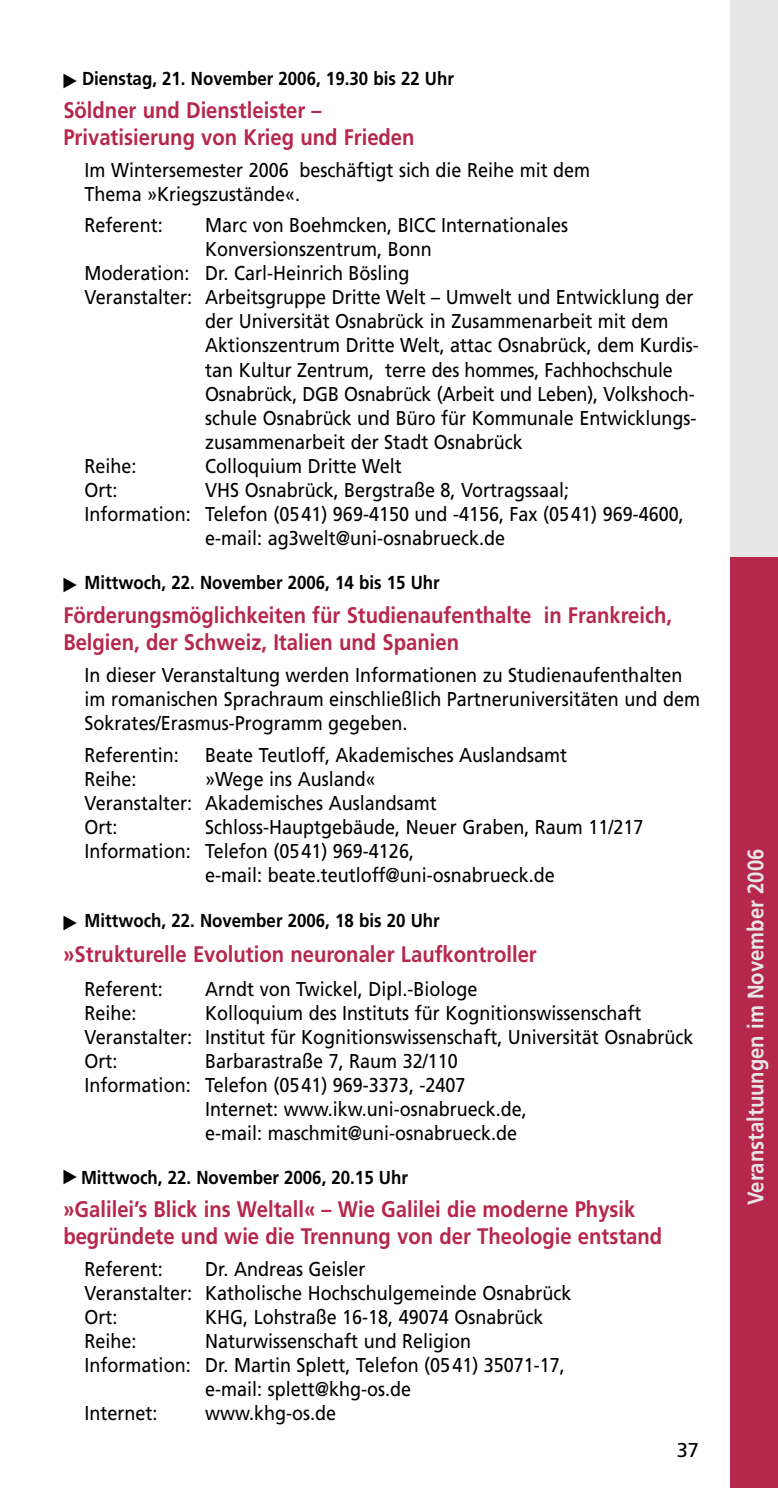
<style>
.page{position:relative;width:778px;height:1488px;background:#fff}
.page>*{position:absolute;margin:0;border:0;box-sizing:border-box;transform-origin:0 0}
.t1{font:700 22.5px/27px "Frutiger";color:#b6274c;scale:.9 1}
.t2{font:700 22.5px "Frutiger";color:#e6e6e6;scale:.9 1}
.t3{font:20px/24px "Frutiger";color:#000;scale:.9 1}
.t4{font:20px "Frutiger";color:#000}
.t5{font:700 18.75px "Frutiger";color:#000;scale:.9 1}
</style>
<div class="page">
<div style="left:729px;top:0;width:49px;height:1487px;background:#e6e6e6"></div>
<div style="left:729px;top:557px;width:49px;height:930px;background:#b6274c"></div>
<p class="t5" style="left:82px;top:71px;width:415px">Dienstag, 21. November 2006, 19.30 bis 22 Uhr</p>
<p class="t1" style="left:63px;top:98px;width:392px">Söldner und Dienstleister –<br>Privatisierung von Krieg und Frieden</p>
<p class="t3" style="left:85px;top:160px;width:563px">Im Wintersemester 2006 beschäftigt sich die Reihe mit dem<br>Thema »Kriegszustände«.</p>
<p class="t3" style="left:85px;top:215px;width:88px">Referent:</p>
<p class="t3" style="left:205px;top:215px;width:405px">Marc von Boehmcken, BICC Internationales</p>
<p class="t3" style="left:205px;top:239px;width:253px">Konversionszentrum, Bonn</p>
<p class="t3" style="left:85px;top:263px;width:362px">Moderation: Dr. Carl-Heinrich Bösling</p>
<p class="t3" style="left:85px;top:287px;width:678px">Veranstalter: Arbeitsgruppe Dritte Welt – Umwelt und Entwicklung der</p>
<p class="t3" style="left:205px;top:311px;width:516px">der Universität Osnabrück in Zusammenarbeit mit dem</p>
<p class="t3" style="left:205px;top:335px;width:550px">Aktionszentrum Dritte Welt, attac Osnabrück, dem Kurdis-</p>
<p class="t3" style="left:205px;top:359px;width:521px">tan Kultur Zentrum, terre des hommes, Fachhochschule</p>
<p class="t3" style="left:205px;top:383px;width:545px">Osnabrück, DGB Osnabrück (Arbeit und Leben), Volkshoch-</p>
<p class="t3" style="left:205px;top:407px;width:547px">schule Osnabrück und Büro für Kommunale Entwicklungs-</p>
<p class="t3" style="left:205px;top:431px;width:354px">zusammenarbeit der Stadt Osnabrück</p>
<p class="t3" style="left:85px;top:455px;width:59px">Reihe:</p>
<p class="t3" style="left:205px;top:455px;width:220px">Colloquium Dritte Welt</p>
<p class="t3" style="left:85px;top:479px;width:38px">Ort:</p>
<p class="t3" style="left:205px;top:479px;width:406px">VHS Osnabrück, Bergstraße 8, Vortragssaal;</p>
<p class="t3" style="left:85px;top:503px;width:667px">Information: Telefon (0541) 969-4150 und -4156, Fax (0541) 969-4600,</p>
<p class="t3" style="left:205px;top:527px;width:335px">e-mail: ag3welt@uni-osnabrueck.de</p>
<p class="t5" style="left:85px;top:575px;width:396px">Mittwoch, 22. November 2006, 14 bis 15 Uhr</p>
<p class="t1" style="left:63px;top:603px;width:678px">Förderungsmöglichkeiten für Studienaufenthalte in Frankreich,<br>Belgien, der Schweiz, Italien und Spanien</p>
<p class="t3" style="left:85px;top:665px;width:685px">In dieser Veranstaltung werden Informationen zu Studienaufenthalten im romanischen Sprachraum einschließlich Partneruniversitäten und dem<br>Sokrates/Erasmus-Programm gegeben.</p>
<p class="t3" style="left:85px;top:744px;width:106px">Referentin:</p>
<p class="t3" style="left:205px;top:744px;width:404px">Beate Teutloff, Akademisches Auslandsamt</p>
<p class="t3" style="left:85px;top:768px;width:59px">Reihe:</p>
<p class="t3" style="left:85px;top:768px;width:393px;text-indent:120px">»Wege ins Ausland«<br>Veranstalter: Akademisches Auslandsamt<br>Ort:</p>
<p class="t3" style="left:205px;top:816px;width:488px">Schloss-Hauptgebäude, Neuer Graben, Raum 11/217</p>
<p class="t3" style="left:85px;top:840px;width:367px">Information: Telefon (0541) 969-4126,</p>
<p class="t3" style="left:205px;top:864px;width:390px">e-mail: beate.teutloff@uni-osnabrueck.de</p>
<p class="t5" style="left:85px;top:913px;width:396px">Mittwoch, 22. November 2006, 18 bis 20 Uhr</p>
<p class="t1" style="left:63px;top:942px;width:527px">»Strukturelle Evolution neuronaler Laufkontroller</p>
<p class="t3" style="left:85px;top:978px;width:88px">Referent:</p>
<p class="t3" style="left:205px;top:978px;width:304px">Arndt von Twickel, Dipl.-Biologe</p>
<p class="t3" style="left:85px;top:1002px;width:59px">Reihe:</p>
<p class="t3" style="left:85px;top:1002px;width:678px;text-indent:120px">Kolloquium des Instituts für Kognitionswissenschaft<br>Veranstalter: Institut für Kognitionswissenschaft, Universität Osnabrück<br>Ort:</p>
<p class="t3" style="left:205px;top:1050px;width:282px">Barbarastraße 7, Raum 32/110</p>
<p class="t3" style="left:85px;top:1074px;width:424px">Information: Telefon (0541) 969-3373, -2407</p>
<p class="t3" style="left:205px;top:1098px;width:359px">Internet: www.ikw.uni-osnabrueck.de,</p>
<p class="t3" style="left:205px;top:1122px;width:348px">e-mail: maschmit@uni-osnabrueck.de</p>
<p class="t5" style="left:81px;top:1169px;width:365px">Mittwoch, 22. November 2006, 20.15 Uhr</p>
<p class="t1" style="left:63px;top:1197px;width:667px">»Galilei’s Blick ins Weltall« – Wie Galilei die moderne Physik begründete und wie die Trennung von der Theologie entstand</p>
<p class="t3" style="left:85px;top:1258px;width:88px">Referent:</p>
<p class="t3" style="left:85px;top:1258px;width:542px;text-indent:120px">Dr. Andreas Geisler<br>Veranstalter: Katholische Hochschulgemeinde Osnabrück<br>Ort:</p>
<p class="t3" style="left:205px;top:1306px;width:377px">KHG, Lohstraße 16-18, 49074 Osnabrück</p>
<p class="t3" style="left:85px;top:1330px;width:59px">Reihe:</p>
<p class="t3" style="left:205px;top:1330px;width:297px">Naturwissenschaft und Religion</p>
<p class="t3" style="left:85px;top:1354px;width:535px">Information: Dr. Martin Splett, Telefon (0541) 35071-17,</p>
<p class="t3" style="left:205px;top:1378px;width:230px">e-mail: splett@khg-os.de</p>
<p class="t3" style="left:85px;top:1402px;width:83px">Internet:</p>
<p class="t3" style="left:205px;top:1402px;width:147px">www.khg-os.de</p>
<p class="t4" style="left:676px;top:1442px;width:24px">37</p>
<p class="t2" style="left:746px;top:1205px;width:397px;rotate:-90deg">Veranstaltuungen im November 2006</p>
</div>
